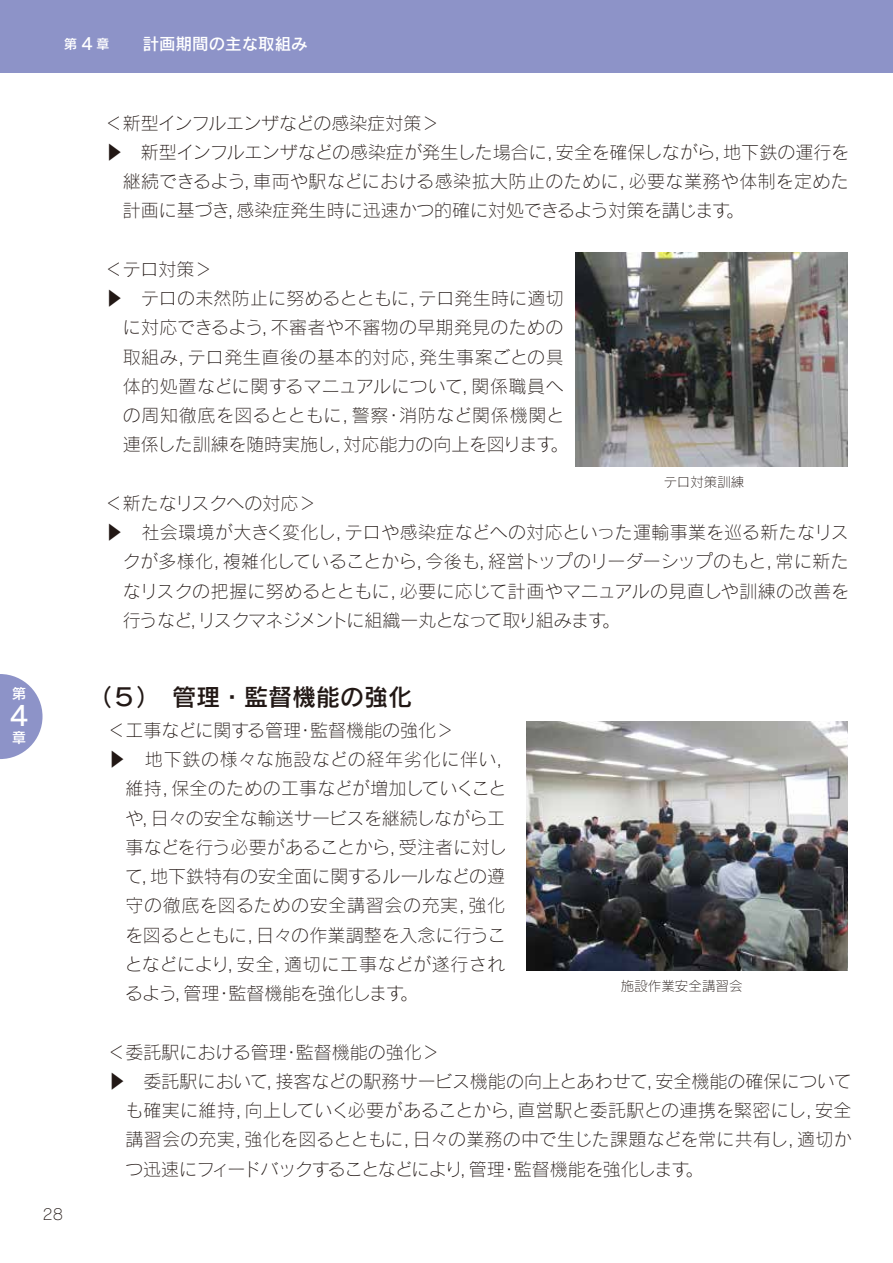
<style>
.page{position:relative;width:893px;height:1263px;background:#fff}
.page>*{position:absolute;margin:0;border:0;box-sizing:border-box;transform-origin:0 0}
.t1{font:27px "Rodin Pro N DB";color:#fff}
.t2{font:24px "Rodin Pro N DB";color:#221815}
.t3{font:18px "Rodin Pro N L";color:#221815}
.t4{font:18px "Rodin Pro N L";letter-spacing:.02em;color:#221815}
.t5{font:18px "Rodin Pro N L";letter-spacing:-.02em;color:#221815}
.t6{font:18px "Rodin Pro N L";letter-spacing:.04em;color:#221815}
.t7{font:18px "Rodin Pro N L";letter-spacing:.03em;color:#221815}
.t8{font:18px "Rodin Pro N L";letter-spacing:.025em;color:#221815}
.t9{font:18px "Rodin Pro N L";letter-spacing:-.05em;color:#221815}
.t10{font:18px "Rodin Pro N L";letter-spacing:-.055em;color:#221815}
.t11{font:18px "Rodin Pro N L";letter-spacing:.035em;color:#221815}
.t12{font:16.5px "Rodin Pro N DB";color:#fff}
.t13{font:15px "Rodin Pro N L";color:#221815}
.t14{font:14.55px "Rodin Pro N DB";color:#fff}
.t15{font:13.5px "Rodin Pro N L";color:#221815}
.s1{font-size:13.5px}
.s2{font-family:"Koz Go Pr 6 N"}
</style>
<div class="page">
<div style="left:0;top:0;width:893px;height:72px;background:#8d93c8"></div>
<img style="left:526px;top:722px;width:321px;height:248px">
<svg style="left:0;top:674px;width:43px;height:85px"></svg>
<img style="left:576px;top:253px;width:271px;height:213px">
<p class="t12" style="left:64px;top:33px;width:245px"><span class="s1">第</span> 4 <span class="s1">章</span>　　計画期間の主な取組み</p>
<p class="t14" style="left:12px;top:684px;width:15px">第</p>
<p class="t14" style="left:12px;top:727px;width:15px">章</p>
<h1 class="t1" style="left:10px;top:698px;width:20px">4</h1>
<p class="t13" style="left:43px;top:1205px;width:22px">28</p>
<p class="t3" style="left:105px;top:111px;width:336px">＜新型インフルエンザなどの感染症対策＞</p>
<p class="t3" style="left:105px;top:141px;width:746px"><span class="s2">▶</span>　新型インフルエンザなどの感染症が発生した場合に，安全を確保しながら，地下鉄の運行を</p>
<p class="t8" style="left:123px;top:170px;width:728px">継続できるよう，車両や駅などにおける感染拡大防止のために，必要な業務や体制を定めた</p>
<p class="t3" style="left:123px;top:199px;width:623px">計画に基づき，感染症発生時に迅速かつ的確に対処できるよう対策を講じます。</p>
<p class="t3" style="left:105px;top:258px;width:109px">＜テロ対策＞</p>
<p class="t3" style="left:105px;top:287px;width:460px"><span class="s2">▶</span>　テロの未然防止に努めるとともに，テロ発生時に適切</p>
<p class="t4" style="left:123px;top:316px;width:442px">に対応できるよう，不審者や不審物の早期発見のための</p>
<p class="t7" style="left:123px;top:345px;width:443px">取組み，テロ発生直後の基本的対応，発生事案ごとの具</p>
<p class="t3" style="left:123px;top:375px;width:443px">体的処置などに関するマニュアルについて，関係職員へ</p>
<p class="t6" style="left:123px;top:404px;width:443px">の周知徹底を図るとともに，警察・消防など関係機関と</p>
<p class="t3" style="left:123px;top:433px;width:447px">連係した訓練を随時実施し，対応能力の向上を図ります。</p>
<p class="t15" style="left:664px;top:473px;width:82px">テロ対策訓練</p>
<p class="t3" style="left:105px;top:492px;width:213px">＜新たなリスクへの対応＞</p>
<p class="t4" style="left:105px;top:521px;width:746px"><span class="s2">▶</span>　社会環境が大きく変化し，テロや感染症などへの対応といった運輸事業を巡る新たなリス</p>
<p class="t5" style="left:123px;top:550px;width:728px">クが多様化，複雑化していることから，今後も，経営トップのリーダーシップのもと，常に新た</p>
<p class="t4" style="left:123px;top:579px;width:728px">なリスクの把握に努めるとともに，必要に応じて計画やマニュアルの見直しや訓練の改善を</p>
<p class="t10" style="left:123px;top:609px;width:499px">行うなど，リスクマネジメントに組織一丸となって取り組みます。</p>
<h2 class="t2" style="left:88px;top:681px;width:325px">（５）　管理・監督機能の強化</h2>
<p class="t3" style="left:108px;top:719px;width:348px">＜工事などに関する管理・監督機能の強化＞</p>
<p class="t6" style="left:108px;top:748px;width:408px"><span class="s2">▶</span>　地下鉄の様々な施設などの経年劣化に伴い，</p>
<p class="t3" style="left:126px;top:777px;width:383px">維持，保全のための工事などが増加していくこと</p>
<p class="t3" style="left:126px;top:806px;width:381px">や，日々の安全な輸送サービスを継続しながら工</p>
<p class="t3" style="left:126px;top:836px;width:383px">事などを行う必要があることから，受注者に対し</p>
<p class="t3" style="left:125px;top:865px;width:381px">て，地下鉄特有の安全面に関するルールなどの遵</p>
<p class="t11" style="left:126px;top:894px;width:381px">守の徹底を図るための安全講習会の充実，強化</p>
<p class="t3" style="left:126px;top:923px;width:382px">を図るとともに，日々の作業調整を入念に行うこ</p>
<p class="t7" style="left:125px;top:953px;width:382px">となどにより，安全，適切に工事などが遂行され</p>
<p class="t5" style="left:125px;top:982px;width:295px">るよう，管理・監督機能を強化します。</p>
<p class="t15" style="left:621px;top:977px;width:123px">施設作業安全講習会</p>
<p class="t3" style="left:108px;top:1040px;width:334px">＜委託駅における管理・監督機能の強化＞</p>
<p class="t3" style="left:108px;top:1070px;width:746px"><span class="s2">▶</span>　委託駅において，接客などの駅務サービス機能の向上とあわせて，安全機能の確保について</p>
<p class="t4" style="left:125px;top:1099px;width:728px">も確実に維持，向上していく必要があることから，直営駅と委託駅との連携を緊密にし，安全</p>
<p class="t3" style="left:126px;top:1128px;width:728px">講習会の充実，強化を図るとともに，日々の業務の中で生じた課題などを常に共有し，適切か</p>
<p class="t9" style="left:125px;top:1157px;width:580px">つ迅速にフィードバックすることなどにより，管理・監督機能を強化します。</p>
</div>
